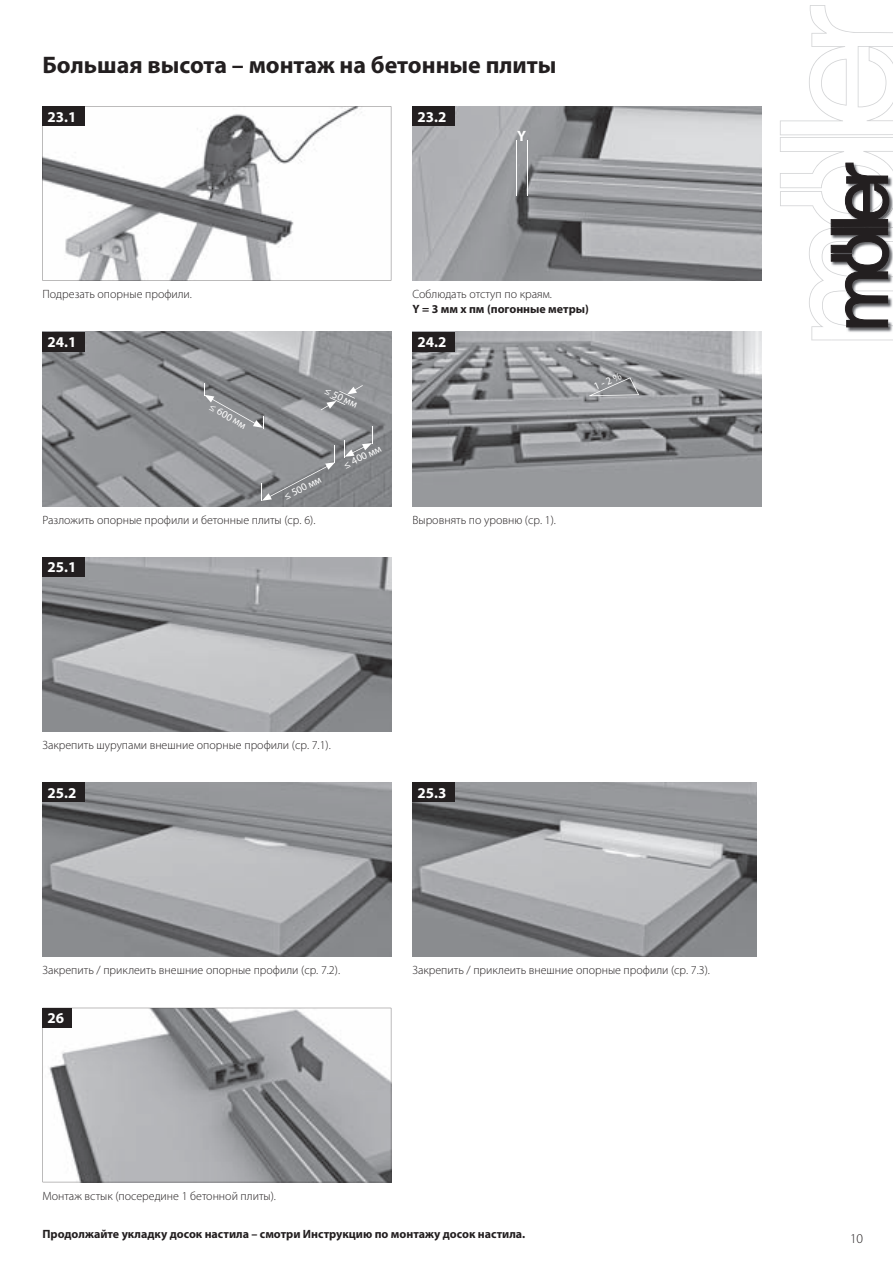
<style>
.page{position:relative;width:893px;height:1263px;background:#fff}
.page>*{position:absolute;margin:0;border:0;box-sizing:border-box;transform-origin:0 0}
.t1{font:700 24px "Myriad Pro";color:#231f20}
.t2{font:700 15px "Myriad Pro";color:#fff}
.t3{font:300 13.5px "Myriad Pro";color:#231f20}
.t4{font:300 12px "Myriad Pro";color:#231f20}
.t5{font:700 12px "Myriad Pro";color:#231f20}
.t6{font:10.5px "Myriad Pro";color:#fff}
</style>
<div class="page">
<svg style="left:780px;top:5px;width:113px;height:335px"></svg>
<svg style="left:43px;top:106px;width:348px;height:175px"></svg>
<div style="left:43px;top:106px;width:42px;height:20px;background:#231f20"></div>
<img style="left:412px;top:106px;width:349px;height:175px">
<hr style="left:516px;top:140px;width:1px;height:56px;background:#fff">
<hr style="left:527px;top:140px;width:1px;height:56px;background:#fff">
<img style="left:43px;top:332px;width:348px;height:174px">
<div style="left:43px;top:332px;width:42px;height:19px;background:#231f20"></div>
<svg style="left:43px;top:1008px;width:348px;height:174px"></svg>
<div style="left:43px;top:1008px;width:29px;height:20px;background:#231f20"></div>
<img style="left:412px;top:332px;width:349px;height:174px">
<img style="left:43px;top:557px;width:348px;height:174px">
<div style="left:43px;top:557px;width:42px;height:20px;background:#231f20"></div>
<img style="left:43px;top:782px;width:348px;height:175px">
<div style="left:43px;top:782px;width:42px;height:20px;background:#231f20"></div>
<img style="left:412px;top:782px;width:345px;height:175px">
<div style="left:412px;top:782px;width:43px;height:20px;background:#231f20"></div>
<div style="left:412px;top:106px;width:43px;height:20px;background:#231f20"></div>
<svg style="left:589px;top:377px;width:50px;height:19px"></svg>
<div style="left:412px;top:332px;width:43px;height:19px;background:#231f20"></div>
<svg style="left:204px;top:383px;width:60px;height:46px;background:#8c8e91"></svg>
<svg style="left:344px;top:426px;width:29px;height:32px"></svg>
<svg style="left:261px;top:446px;width:74px;height:55px;background:#8b8d90"></svg>
<svg style="left:321px;top:385px;width:42px;height:25px"></svg>
<h1 class="t1" style="left:43px;top:56px;width:516px">Большая высота – монтаж на бетонные плиты</h1>
<p class="t2" style="left:48px;top:111px;width:30px">23.1</p>
<p class="t2" style="left:417px;top:111px;width:30px">23.2</p>
<p class="t2" style="left:517px;top:130px;width:11px">Y</p>
<p class="t4" style="left:43px;top:287px;width:151px">Подрезать опорные профили.</p>
<p class="t2" style="left:48px;top:336px;width:30px">24.1</p>
<p class="t6" style="left:214px;top:400px;width:42px;rotate:30deg">≤ 600 мм</p>
<p class="t6" style="left:328px;top:384px;width:36px;rotate:25deg">≤ 50 мм</p>
<p class="t6" style="left:282px;top:491px;width:42px;rotate:-27deg">≤ 500 мм</p>
<p class="t6" style="left:342px;top:460px;width:42px;rotate:-27deg">≤ 400 мм</p>
<p class="t4" style="left:43px;top:512px;width:274px">Разложить опорные профили и бетонные плиты (ср. 6).</p>
<p class="t2" style="left:48px;top:561px;width:30px">25.1</p>
<p class="t4" style="left:412px;top:287px;width:141px">Соблюдать отступ по краям.</p>
<p class="t5" style="left:412px;top:305px;width:178px">Y = 3 мм х пм (погонные метры)</p>
<p class="t2" style="left:417px;top:336px;width:30px">24.2</p>
<p class="t6" style="left:592px;top:381px;width:30px;rotate:-24deg">1 - 2 %</p>
<p class="t4" style="left:412px;top:512px;width:145px">Выровнять по уровню (ср. 1).</p>
<p class="t4" style="left:43px;top:738px;width:290px">Закрепить шурупами внешние опорные профили (ср. 7.1).</p>
<p class="t2" style="left:48px;top:787px;width:30px">25.2</p>
<p class="t2" style="left:417px;top:787px;width:30px">25.3</p>
<p class="t4" style="left:43px;top:963px;width:299px">Закрепить / приклеить внешние опорные профили (ср. 7.2).</p>
<p class="t2" style="left:48px;top:1012px;width:18px">26</p>
<p class="t4" style="left:43px;top:1188px;width:235px">Монтаж встык (посередине 1 бетонной плиты).</p>
<p class="t4" style="left:412px;top:963px;width:299px">Закрепить / приклеить внешние опорные профили (ср. 7.3).</p>
<p class="t5" style="left:43px;top:1229px;width:484px">Продолжайте укладку досок настила – смотри Инструкцию по монтажу досок настила.</p>
<p class="t3" style="left:850px;top:1231px;width:15px">10</p>
</div>
